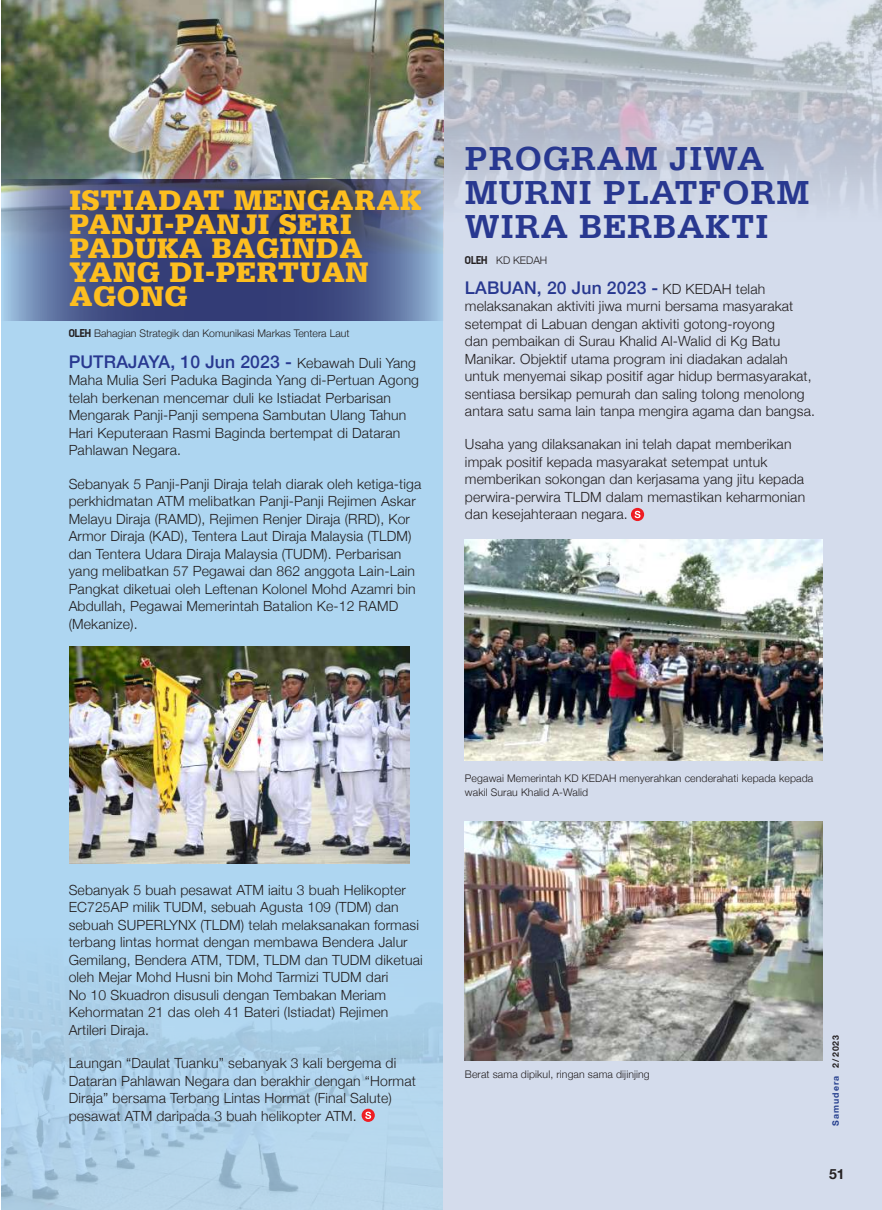
<style>
.page{position:relative;width:882px;height:1210px;background:#fff}
.page>*{position:absolute;margin:0;border:0;box-sizing:border-box;transform-origin:0 0}
.t1{font:700 35px/34.3px "Serifa Std";letter-spacing:.02em;color:#283890}
.t2{font:900 29.75px/24.2px "Serifa Std";letter-spacing:.02em;color:#fdbe1f}
.t3{font:500 17.5px "Helvetica Neue";letter-spacing:.01em;color:#283890}
.t4{font:300 14px/17.5px "Helvetica Neue";letter-spacing:.01em;color:#231f20}
.t5{font:700 14px "Helvetica Neue";color:#231f20}
.t6{font:300 10.5px/14px "Helvetica Neue";letter-spacing:.01em;color:#231f20}
.t7{font:700 8.75px "Helvetica Neue";letter-spacing:.12em;color:#253f8e}
.s1{font-family:"Kotomi";font-weight:400}
.s2{font-weight:300;font-size:14px;color:#231f20}
.s3{color:#231f20}
</style>
<div class="page">
<div style="left:1px;top:0;width:443px;height:1210px;background:#aed6f1"></div>
<img style="left:1px;top:992px;width:442px;height:218px">
<div style="left:443px;top:0;width:439px;height:1210px;background:#d4dcec"></div>
<img style="left:444px;top:0;width:438px;height:201px">
<img style="left:1px;top:0;width:443px;height:179px">
<img style="left:70px;top:646px;width:339px;height:217px">
<img style="left:465px;top:539px;width:357px;height:221px">
<img style="left:465px;top:822px;width:357px;height:238px">
<svg style="left:225px;top:179px;width:219px;height:142px;background:#4e5a86"></svg>
<svg style="left:1px;top:179px;width:224px;height:142px;background:#505d8b"></svg>
<div style="left:362px;top:1108px;width:13px;height:14px;background:#ee1d23;border-radius:50%"></div>
<svg style="left:365px;top:1111px;width:6px;height:8px"></svg>
<svg style="left:631px;top:508px;width:13px;height:13px"></svg>
<svg style="left:635px;top:511px;width:5px;height:7px"></svg>
<h2 class="t2" style="left:69px;top:188px;width:354px">ISTIADAT MENGARAK<br>PANJI-PANJI SERI<br>PADUKA BAGINDA<br>YANG DI-PERTUAN<br>AGONG</h2>
<p class="t6" style="left:69px;top:325px;width:282px"><span class="s1">OLEH</span> Bahagian Strategik dan Komunikasi Markas Tentera Laut</p>
<p class="t3" style="left:69px;top:348px;width:349px">PUTRAJAYA, 10 Jun 2023 - <span class="s2">Kebawah Duli Yang</span></p>
<p class="t4" style="left:69px;top:371px;width:352px">Maha Mulia Seri Paduka Baginda Yang di-Pertuan Agong telah berkenan mencemar duli ke Istiadat Perbarisan Mengarak Panji-Panji sempena Sambutan Ulang Tahun Hari Keputeraan Rasmi Baginda bertempat di Dataran Pahlawan Negara.</p>
<p class="t4" style="left:69px;top:474px;width:354px">Sebanyak 5 Panji-Panji Diraja telah diarak oleh ketiga-tiga perkhidmatan ATM melibatkan Panji-Panji Rejimen Askar Melayu Diraja (RAMD), Rejimen Renjer Diraja (RRD), Kor Armor Diraja (KAD), Tentera Laut Diraja Malaysia (TLDM) dan Tentera Udara Diraja Malaysia (TUDM). Perbarisan yang melibatkan 57 Pegawai dan 862 anggota Lain-Lain Pangkat diketuai oleh Leftenan Kolonel Mohd Azamri bin Abdullah, Pegawai Memerintah Batalion Ke-12 RAMD (Mekanize).</p>
<h1 class="t1" style="left:465px;top:141px;width:346px">PROGRAM JIWA<br>MURNI PLATFORM<br>WIRA BERBAKTI</h1>
<p class="t6" style="left:465px;top:252px;width:84px"><span class="s1">OLEH</span> KD KEDAH</p>
<p class="t3" style="left:465px;top:273px;width:302px">LABUAN, 20 Jun 2023 - <span class="s2">KD KEDAH telah</span></p>
<p class="t4" style="left:465px;top:296px;width:352px">melaksanakan aktiviti jiwa murni bersama masyarakat setempat di Labuan dengan aktiviti gotong-royong<br>dan pembaikan di Surau Khalid Al-Walid di Kg Batu Manikar. Objektif utama program ini diadakan adalah untuk menyemai sikap positif agar hidup bermasyarakat, sentiasa bersikap pemurah dan saling tolong menolong antara satu sama lain tanpa mengira agama dan bangsa.</p>
<p class="t4" style="left:465px;top:435px;width:342px">Usaha yang dilaksanakan ini telah dapat memberikan impak positif kepada masyarakat setempat untuk memberikan sokongan dan kerjasama yang jitu kepada perwira-perwira TLDM dalam memastikan keharmonian dan kesejahteraan negara.</p>
<p class="t4" style="left:69px;top:880px;width:356px">Sebanyak 5 buah pesawat ATM iaitu 3 buah Helikopter EC725AP milik TUDM, sebuah Agusta 109 (TDM) dan sebuah SUPERLYNX (TLDM) telah melaksanakan formasi terbang lintas hormat dengan membawa Bendera Jalur Gemilang, Bendera ATM, TDM, TLDM dan TUDM diketuai oleh Mejar Mohd Husni bin Mohd Tarmizi TUDM dari<br>No 10 Skuadron disusuli dengan Tembakan Meriam Kehormatan 21 das oleh 41 Bateri (Istiadat) Rejimen Artileri Diraja.</p>
<p class="t4" style="left:69px;top:1053px;width:349px">Laungan “Daulat Tuanku” sebanyak 3 kali bergema di Dataran Pahlawan Negara dan berakhir dengan “Hormat Diraja” bersama Terbang Lintas Hormat (Final Salute) pesawat ATM daripada 3 buah helikopter ATM.</p>
<p class="t6" style="left:465px;top:770px;width:350px">Pegawai Memerintah KD KEDAH menyerahkan cenderahati kepada kepada wakil Surau Khalid A-Walid</p>
<p class="t6" style="left:465px;top:1066px;width:186px">Berat sama dipikul, ringan sama dijinjing</p>
<p class="t7" style="left:829px;top:1125px;width:92px;rotate:-90deg">Samudera <span class="s3">2/2023</span></p>
<p class="t5" style="left:829px;top:1162px;width:17px">51</p>
</div>
